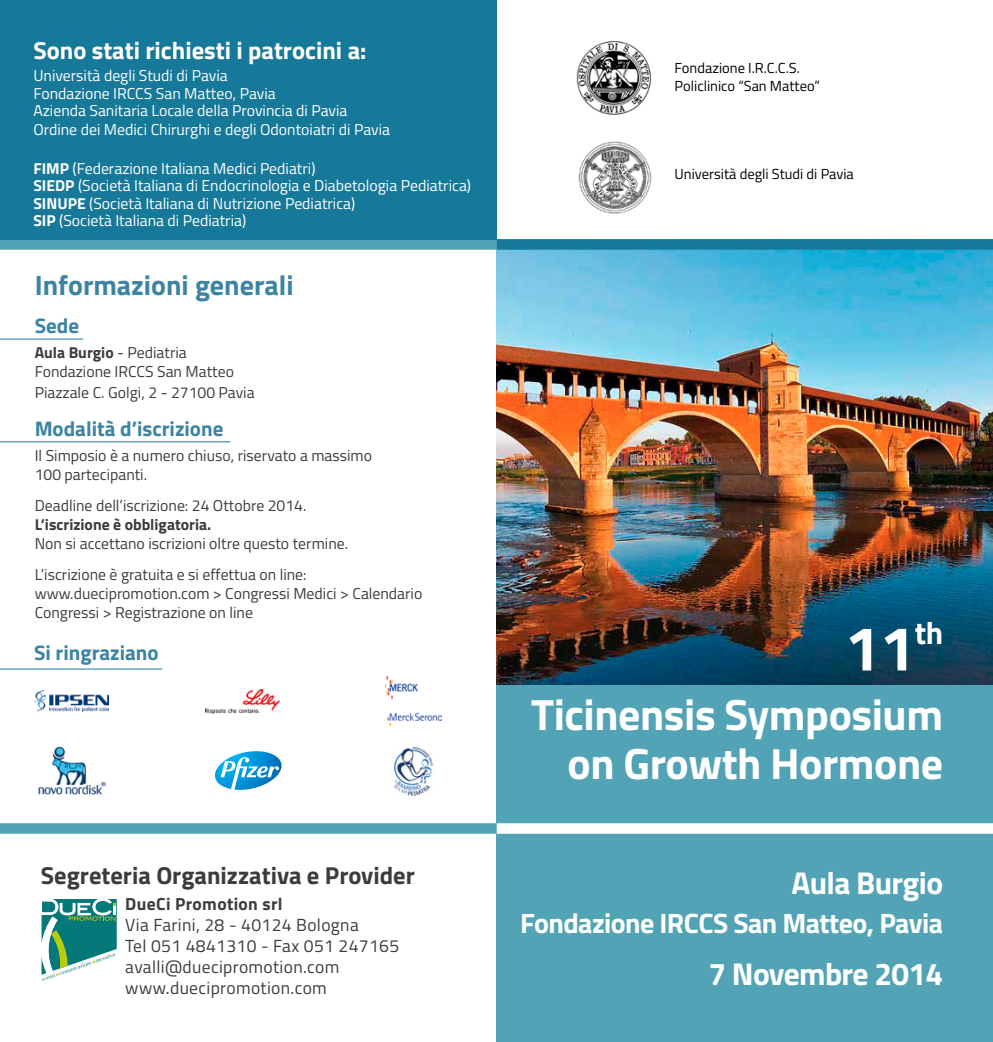
<style>
.page{position:relative;width:993px;height:1042px;background:#fff}
.page>*{position:absolute;margin:0;border:0;box-sizing:border-box;transform-origin:0 0}
.t1{font:700 63px "Titillium Web";color:#fff}
.t2{font:700 43.75px/48.8px "Titillium Web";letter-spacing:-.01em;color:#fff;text-align:right}
.t3{font:700 31.5px "Titillium Web";letter-spacing:-.02em;color:#fff}
.t4{font:700 28px "Titillium Web";letter-spacing:-.02em;color:#fff}
.t5{font:700 28px "Titillium Web";color:#3c84a3}
.t6{font:700 24.5px "Titillium Web";color:#3c3c3b}
.t7{font:700 24.5px "Titillium Web";color:#fff}
.t8{font:700 21px "Titillium Web";color:#3c84a3}
.t9{font:17.5px/21px "Titillium Web";letter-spacing:.02em;color:#3c3c3b}
.t10{font:700 17.5px "Titillium Web";letter-spacing:.02em;color:#3c3c3b}
.t11{font:15.75px/18.9px "Titillium Web";color:#3c3c3b}
.t12{font:15.75px/17.5px "Titillium Web";color:#fff}
.t13{font:700 15.75px "Titillium Web";color:#3c3c3b}
.t14{font:14.53px/17.5px "Titillium Web";color:#000}
.s1{font-weight:700}
</style>
<div class="page">
<img style="left:576px;top:40px;width:76px;height:75px">
<img style="left:578px;top:142px;width:74px;height:71px">
<img style="left:496px;top:250px;width:496px;height:435px">
<div style="left:496px;top:685px;width:496px;height:357px;background:#52a3b5"></div>
<div style="left:496px;top:239px;width:496px;height:11px;background:#17799a"></div>
<div style="left:0;top:239px;width:496px;height:11px;background:#52a3b5"></div>
<div style="left:0;top:0;width:496px;height:239px;background:#17799a"></div>
<div style="left:496px;top:823px;width:496px;height:11px;background:#fff"></div>
<div style="left:0;top:823px;width:496px;height:11px;background:#52a3b5"></div>
<svg style="left:42px;top:899px;width:75px;height:82px"></svg>
<img style="left:34px;top:691px;width:74px;height:21px">
<img style="left:205px;top:689px;width:74px;height:24px">
<img style="left:385px;top:677px;width:56px;height:48px">
<img style="left:38px;top:746px;width:68px;height:49px">
<svg style="left:215px;top:751px;width:66px;height:39px"></svg>
<img style="left:394px;top:746px;width:40px;height:51px">
<hr style="left:0;top:339px;width:83px;height:1px;background:#17799a">
<hr style="left:0;top:441px;width:230px;height:1px;background:#17799a">
<hr style="left:0;top:668px;width:162px;height:1px;background:#17799a">
<h3 class="t7" style="left:33px;top:32px;width:334px">Sono stati richiesti i patrocini a:</h3>
<p class="t12" style="left:33px;top:66px;width:315px">Università degli Studi di Pavia<br>Fondazione IRCCS San Matteo, Pavia<br>Azienda Sanitaria Locale della Provincia di Pavia</p>
<p class="t12" style="left:33px;top:120px;width:358px">Ordine dei Medici Chirurghi e degli Odontoiatri di Pavia</p>
<p class="t12" style="left:33px;top:159px;width:439px"><span class="s1">FIMP</span> (Federazione Italiana Medici Pediatri)<br><span class="s1">SIEDP</span> (Società Italiana di Endocrinologia e Diabetologia Pediatrica)<br><span class="s1">SINUPE</span> (Società Italiana di Nutrizione Pediatrica)<br><span class="s1">SIP</span> (Società Italiana di Pediatria)</p>
<h3 class="t5" style="left:35px;top:263px;width:260px">Informazioni generali</h3>
<h3 class="t8" style="left:35px;top:310px;width:46px">Sede</h3>
<p class="t11" style="left:35px;top:342px;width:201px"><span class="s1">Aula Burgio</span> - Pediatria<br>Fondazione IRCCS San Matteo</p>
<p class="t11" style="left:35px;top:382px;width:221px">Piazzale C. Golgi, 2 - 27100 Pavia</p>
<h3 class="t8" style="left:35px;top:413px;width:190px">Modalità d’iscrizione</h3>
<p class="t11" style="left:35px;top:445px;width:339px">Il Simposio è a numero chiuso, riservato a massimo<br>100 partecipanti.</p>
<p class="t11" style="left:35px;top:495px;width:273px">Deadline dell’iscrizione: 24 Ottobre 2014.</p>
<p class="t13" style="left:35px;top:512px;width:178px">L’iscrizione è obbligatoria.</p>
<p class="t11" style="left:35px;top:527px;width:315px;line-height:31.5px">Non si accettano iscrizioni oltre questo termine.<br>L’iscrizione è gratuita e si effettua on line:</p>
<p class="t11" style="left:35px;top:583px;width:389px">www.duecipromotion.com &gt; Congressi Medici &gt; Calendario<br>Congressi &gt; Registrazione on line</p>
<h3 class="t8" style="left:34px;top:637px;width:126px">Si ringraziano</h3>
<h3 class="t6" style="left:41px;top:856px;width:375px">Segreteria Organizzativa e Provider</h3>
<p class="t10" style="left:125px;top:890px;width:159px">DueCi Promotion srl</p>
<p class="t9" style="left:125px;top:913px;width:275px">Via Farini, 28 - 40124 Bologna<br>Tel 051 4841310 - Fax 051 247165 avalli@duecipromotion.com www.duecipromotion.com</p>
<p class="t14" style="left:674px;top:59px;width:147px">Fondazione I.R.C.C.S.<br>Policlinico “San Matteo”</p>
<p class="t14" style="left:674px;top:165px;width:181px">Università degli Studi di Pavia</p>
<h1 class="t1" style="left:844px;top:600px;width:100px">11<sup>th</sup></h1>
<h2 class="t2" style="left:531px;top:688px;width:413px">Ticinensis Symposium on Growth Hormone</h2>
<h3 class="t3" style="left:791px;top:859px;width:153px">Aula Burgio</h3>
<h3 class="t4" style="left:520px;top:901px;width:424px">Fondazione IRCCS San Matteo, Pavia</h3>
<h3 class="t3" style="left:708px;top:950px;width:236px">7 Novembre 2014</h3>
</div>
